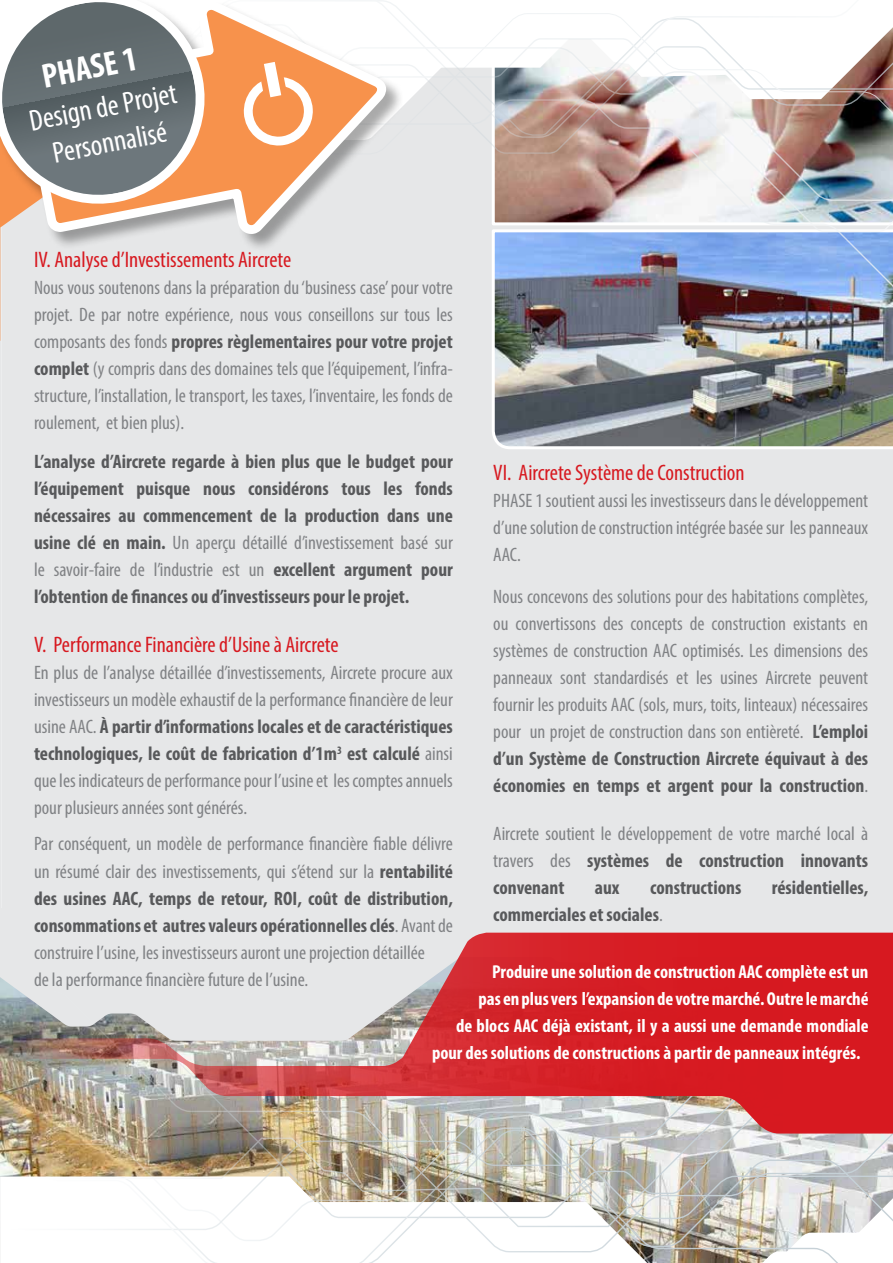
<style>
.page{position:relative;width:893px;height:1263px;background:#fff}
.page>*{position:absolute;margin:0;border:0;box-sizing:border-box;transform-origin:0 0}
.t1{font:700 condensed 34.5px "Myriad Pro";color:#fff}
.t2{font:condensed 30px/36px "Myriad Pro";color:#fff;text-align:center}
.t3{font:condensed 22.5px "Myriad Pro";color:#d71920}
.t4{font:condensed 19.5px/27px "Myriad Pro";color:#808285;text-align:justify}
.t5{font:700 condensed 19.5px/27px "Myriad Pro";color:#58595b;text-align:justify}
.t6{font:700 condensed 18.75px "Myriad Pro";color:#fff}
.s1{font-weight:700;color:#58595b}
.s2{font-weight:400;color:#808285}
</style>
<div class="page">
<div style="left:353px;top:318px;width:540px;height:615px;background:#e6e7e8"></div>
<div style="left:353px;top:907px;width:322px;height:26px;background:#e6e7e8"></div>
<img style="left:490px;top:318px;width:403px;height:133px">
<svg style="left:360px;top:1253px;width:409px;height:10px"></svg>
<img style="left:353px;top:1148px;width:540px;height:105px">
<img style="left:353px;top:275px;width:540px;height:43px">
<img style="left:414px;top:13px;width:479px;height:262px">
<svg style="left:769px;top:1183px;width:124px;height:80px"></svg>
<svg style="left:353px;top:0;width:61px;height:280px"></svg>
<svg style="left:0;top:0;width:353px;height:1263px;background:#ddd7d3"></svg>
<img style="left:0;top:933px;width:893px;height:215px">
<h1 class="t1" style="left:38px;top:55px;width:98px;rotate:-11deg">PHASE 1</h1>
<h2 class="t2" style="left:26px;top:103px;width:151px;rotate:-11deg">Design de Projet<br>Personnalisé</h2>
<p class="t3" style="left:34px;top:246px;width:259px">IV. Analyse d’Investissements Aircrete</p>
<p class="t4" style="left:34px;top:274px;width:420px">Nous vous soutenons dans la préparation du ‘business case’ pour votre projet. De par notre expérience, nous vous conseillons sur tous les composants des fonds <span class="s1">propres règlementaires pour votre projet complet</span> (y compris dans des domaines tels que l’équipement, l’infra&shy;structure, l’installation, le transport, les taxes, l’inventaire, les fonds de roulement, et bien plus).</p>
<p class="t5" style="left:34px;top:448px;width:420px">L’analyse d’Aircrete regarde à bien plus que le budget pour l’équipement puisque nous considérons tous les fonds nécessaires au commencement de la production dans une usine clé en main. <span class="s2">Un aperçu détaillé d’investissement basé sur le savoir-faire de l’industrie est un</span> excellent argument pour l’obtention de finances ou d’investisseurs pour le projet.</p>
<p class="t3" style="left:34px;top:631px;width:306px">V. Performance Financière d’Usine à Aircrete</p>
<p class="t4" style="left:34px;top:659px;width:420px">En plus de l’analyse détaillée d’investissements, Aircrete procure aux investisseurs un modèle exhaustif de la performance financière de leur usine AAC. <span class="s1">À partir d’informations locales et de caractéristiques technologiques, le coût de fabrication d’1m</span><sup>3</sup> <span class="s1">est calculé</span> ainsi que les indicateurs de performance pour l’usine et les comptes annuels pour plusieurs années sont générés.</p>
<p class="t4" style="left:34px;top:830px;width:420px;text-align:left">Par conséquent, un modèle de performance financière fiable délivre un résumé clair des investissements, qui s’étend sur la <span class="s1">rentabilité des usines AAC, temps de retour, ROI, coût de distribution, consommations et autres valeurs opérationnelles clés</span>. Avant de construire l’usine, les investisseurs auront une projection détaillée<br>de la performance financière future de l’usine.</p>
<p class="t3" style="left:493px;top:459px;width:253px">VI. Aircrete Système de Construction</p>
<p class="t4" style="left:493px;top:487px;width:376px">PHASE 1 soutient aussi les investisseurs dans le développement d’une solution de construction intégrée basée sur les panneaux AAC.</p>
<p class="t4" style="left:493px;top:583px;width:376px">Nous concevons des solutions pour des habitations complètes, ou convertissons des concepts de construction existants en systèmes de construction AAC optimisés. Les dimensions des panneaux sont standardisés et les usines Aircrete peuvent fournir les produits AAC (sols, murs, toits, linteaux) nécessaires pour un projet de construction dans son entièreté. <span class="s1">L’emploi d’un Système de Construction Aircrete équivaut à des économies en temps et argent pour la construction</span>.</p>
<p class="t4" style="left:493px;top:820px;width:376px">Aircrete soutient le développement de votre marché local à travers des <span class="s1">systèmes de construction innovants convenant</span></p>
<p class="t5" style="left:595px;top:873px;width:26px">aux</p>
<p class="t5" style="left:650px;top:873px;width:93px">constructions</p>
<p class="t5" style="left:772px;top:873px;width:98px">résidentielles,</p>
<p class="t5" style="left:493px;top:900px;width:171px">commerciales et sociales<span class="s2">.</span></p>
<p class="t6" style="left:492px;top:960px;width:378px">Produire une solution de construction AAC complète est un</p>
<p class="t6" style="left:478px;top:987px;width:391px">pas en plus vers l’expansion de votre marché. Outre le marché</p>
<p class="t6" style="left:456px;top:1014px;width:414px">de blocs AAC déjà existant, il y a aussi une demande mondiale</p>
<p class="t6" style="left:432px;top:1041px;width:430px">pour des solutions de constructions à partir de panneaux intégrés.</p>
</div>
